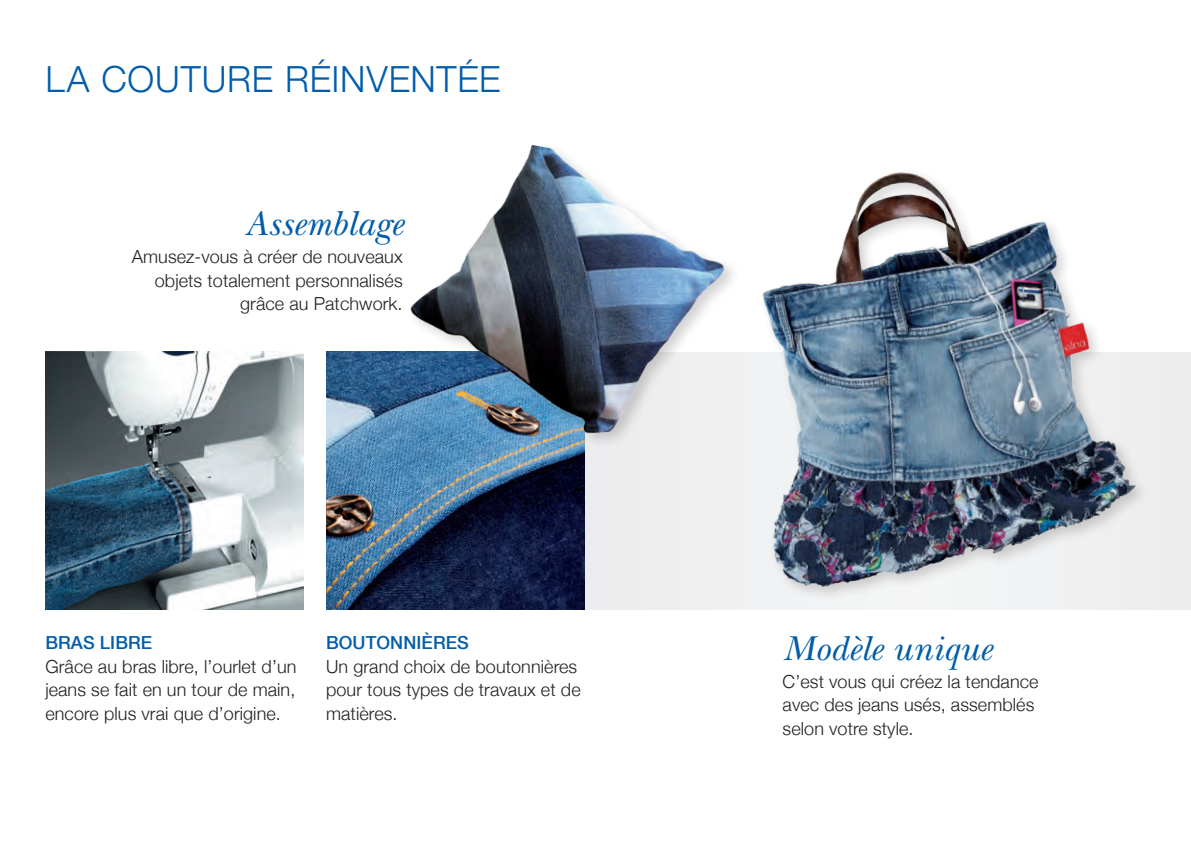
<style>
.page{position:relative;width:1191px;height:842px;background:#fff}
.page>*{position:absolute;margin:0;border:0;box-sizing:border-box;transform-origin:0 0}
.t1{font:italic 36px "New Baskerville";letter-spacing:.005em;color:#015dab}
.t2{font:300 36px "Helvetica Neue";letter-spacing:.025em;color:#015dab}
.t3{font:300 18px/23.6px "Helvetica Neue";letter-spacing:.005em;color:#231f20}
.t4{font:500 18px "Helvetica Neue";color:#015dab}
</style>
<div class="page">
<div style="left:584px;top:352px;width:607px;height:258px;background:#eeeeef"></div>
<img style="left:45px;top:351px;width:258px;height:258px">
<img style="left:326px;top:351px;width:258px;height:258px">
<img style="left:366px;top:145px;width:328px;height:358px">
<img style="left:694px;top:172px;width:447px;height:421px">
<h1 class="t2" style="left:45px;top:57px;width:457px">la couture réinventée</h1>
<h1 class="t1" style="left:245px;top:203px;width:159px">Assemblage</h1>
<p class="t3" style="left:132px;top:245px;width:272px;text-align:right">Amusez-vous à créer de nouveaux objets totalement personnalisés grâce au Patchwork.</p>
<p class="t4" style="left:45px;top:632px;width:13px">BRAS</p>
<p class="t4" style="left:100px;top:632px;width:22px">LIBRE</p>
<p class="t3" style="left:45px;top:654px;width:253px;text-align:justify">Grâce au bras libre, l’ourlet d’un jeans se fait en un tour de main, encore plus vrai que d’origine.</p>
<p class="t4" style="left:326px;top:632px;width:13px">BOUTONNI</p>
<p class="t4" style="left:421px;top:632px;width:24px">ÈRES</p>
<p class="t3" style="left:326px;top:654px;width:256px">Un grand choix de boutonnières pour tous types de travaux et de matières.</p>
<h1 class="t1" style="left:782px;top:627px;width:210px">Modèle unique</h1>
<p class="t3" style="left:782px;top:669px;width:257px">C’est vous qui créez la tendance avec des jeans usés, assemblés selon votre style.</p>
</div>
